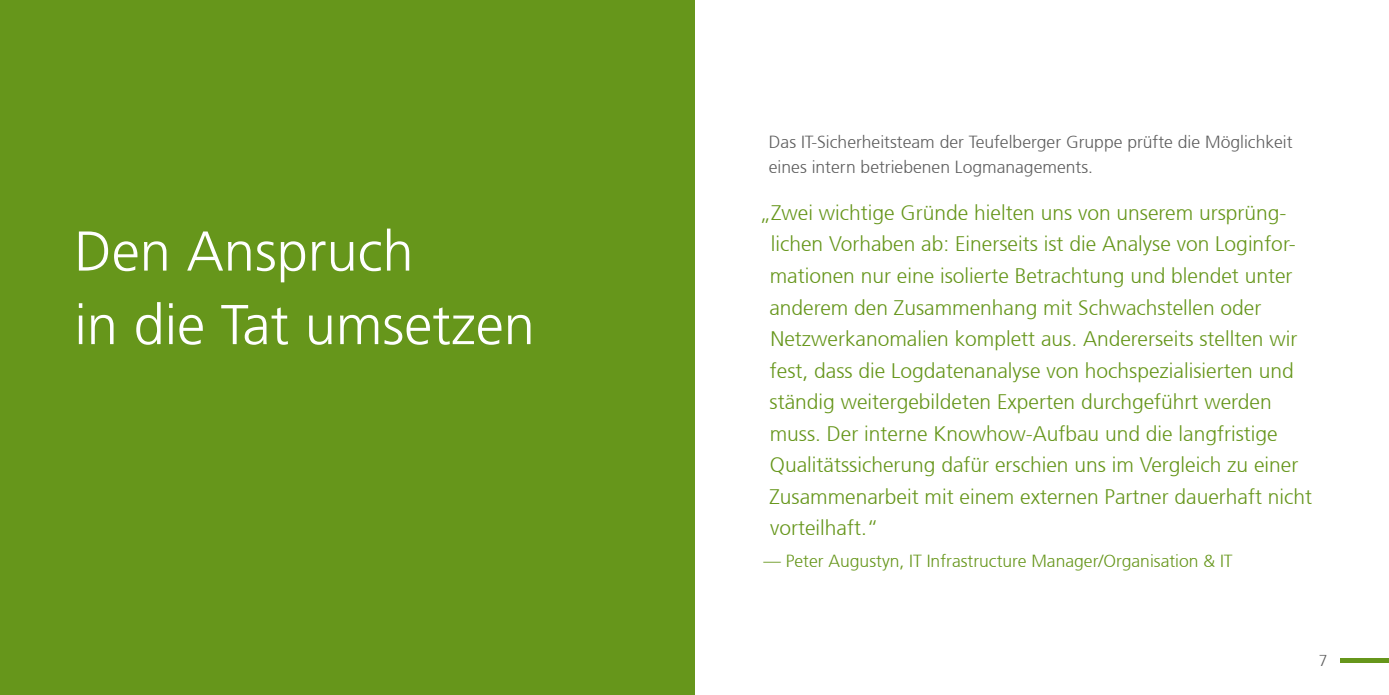
<style>
.page{position:relative;width:1389px;height:695px;background:#fff}
.page>*{position:absolute;margin:0;border:0;box-sizing:border-box;transform-origin:0 0}
.t1{font:300 56px/73.5px "Frutiger 45";color:#fff}
.t2{font:300 21px/31.5px "Frutiger 45";color:#66961b}
.t3{font:300 17.5px/24.5px "Frutiger 45";color:#5d5d5d}
.t4{font:300 17.5px "Frutiger 45";color:#66961b}
.t5{font:300 15.75px "Frutiger 45";color:#5d5d5d}
</style>
<div class="page">
<div style="left:1340px;top:658px;width:49px;height:5px;background:#66961b"></div>
<div style="left:0;top:0;width:694px;height:694px;background:#66961b"></div>
<h1 class="t1" style="left:74px;top:215px;width:462px">Den Anspruch<br>in die Tat umsetzen</h1>
<p class="t3" style="left:769px;top:130px;width:525px">Das IT-Sicherheitsteam der Teufelberger Gruppe prüfte die Möglichkeit eines intern betriebenen Logmanagements.</p>
<p class="t2" style="left:769px;top:197px;width:544px;text-indent:-10px">„Zwei wichtige Gründe hielten uns von unserem ursprüng&shy;lichen Vorhaben ab: Einerseits ist die Analyse von Loginfor&shy;mationen nur eine isolierte Betrachtung und blendet unter anderem den Zusammenhang mit Schwachstellen oder Netzwerkanomalien komplett aus. Andererseits stellten wir fest, dass die Logdatenanalyse von hochspezialisierten und ständig weitergebildeten Experten durchgeführt werden muss. Der interne Knowhow-Aufbau und die langfristige Qualitätssicherung dafür erschien uns im Vergleich zu einer Zusammenarbeit mit einem externen Partner dauerhaft nicht vorteilhaft.“</p>
<p class="t4" style="left:763px;top:550px;width:471px">— Peter Augustyn, IT Infrastructure Manager/Organisation &amp; IT</p>
<p class="t5" style="left:1319px;top:651px;width:10px">7</p>
</div>
